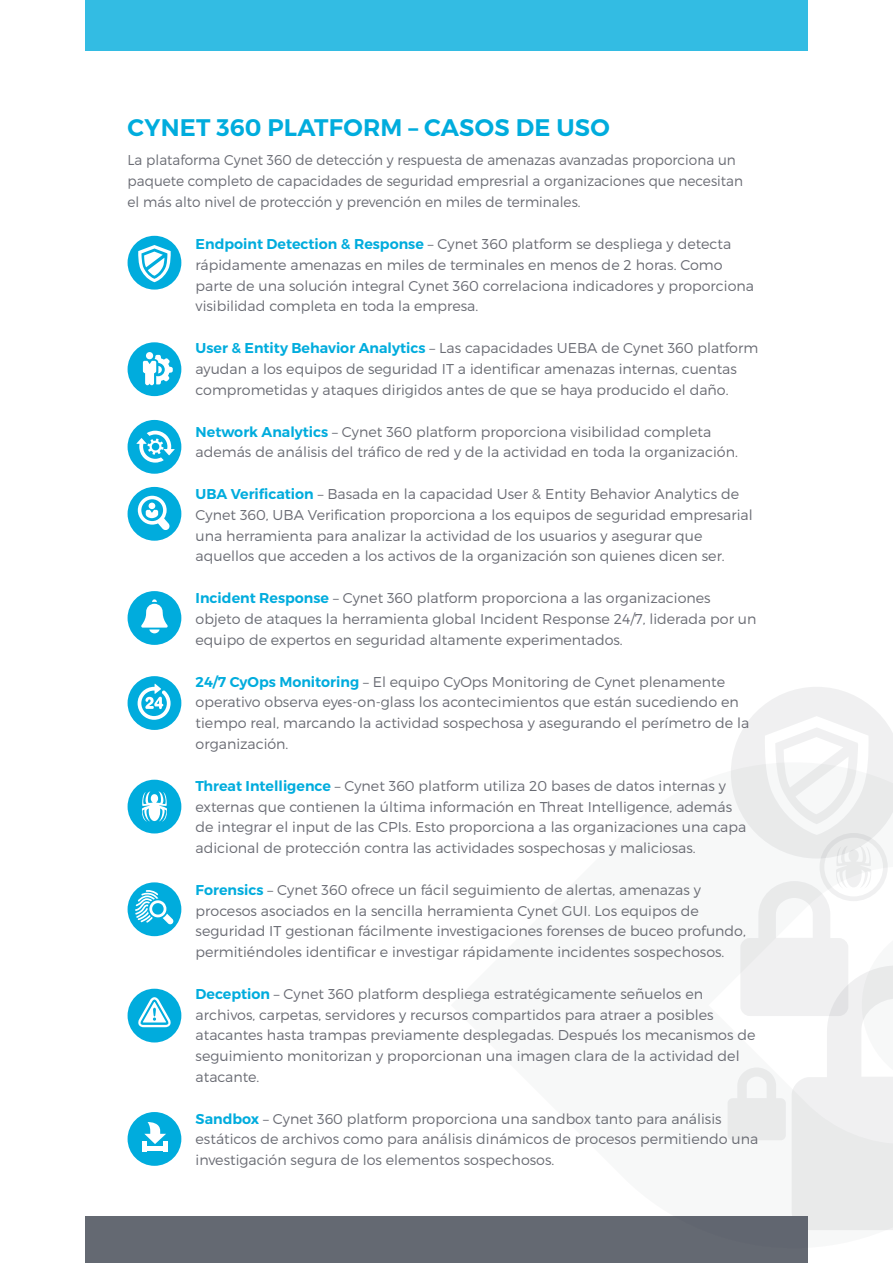
<style>
.page{position:relative;width:893px;height:1263px;background:#fff}
.page>*{position:absolute;margin:0;border:0;box-sizing:border-box;transform-origin:0 0}
.t1{font:600 24px "Montserrat";letter-spacing:.01em;color:#00acdd}
.t2{font:300 14.25px/20.7px "Montserrat";color:#696b73}
.t3{font:300 14.25px/21px "Montserrat";color:#696b73;scale:.96 1}
.s1{font-weight:600;color:#00acdd}
</style>
<div class="page">
<div style="left:85px;top:0;width:723px;height:51px;background:#33bce3"></div>
<div style="left:85px;top:1216px;width:723px;height:47px;background:#646972"></div>
<svg style="left:728px;top:687px;width:165px;height:543px"></svg>
<div style="left:128px;top:236px;width:53px;height:54px;background:#00acdd;border-radius:50%"></div>
<svg style="left:138px;top:245px;width:33px;height:37px"></svg>
<div style="left:128px;top:342px;width:53px;height:54px;background:#00acdd;border-radius:50%"></div>
<svg style="left:143px;top:352px;width:30px;height:33px"></svg>
<div style="left:128px;top:420px;width:53px;height:54px;background:#00acdd;border-radius:50%"></div>
<svg style="left:136px;top:431px;width:39px;height:32px"></svg>
<div style="left:128px;top:1112px;width:53px;height:54px;background:#00acdd;border-radius:50%"></div>
<hr style="left:143px;top:1147px;width:25px;height:4px;background:#fff">
<svg style="left:144px;top:1122px;width:22px;height:22px"></svg>
<hr style="left:143px;top:1141px;width:4px;height:10px;background:#fff">
<div style="left:163px;top:1141px;width:5px;height:10px;background:#fff"></div>
<div style="left:128px;top:487px;width:53px;height:54px;background:#00acdd;border-radius:50%"></div>
<svg style="left:138px;top:496px;width:32px;height:34px"></svg>
<div style="left:128px;top:989px;width:53px;height:53px;background:#00acdd;border-radius:50%"></div>
<svg style="left:138px;top:997px;width:33px;height:30px"></svg>
<div style="left:128px;top:676px;width:53px;height:54px;background:#00acdd;border-radius:50%"></div>
<svg style="left:138px;top:684px;width:33px;height:36px"></svg>
<div style="left:128px;top:591px;width:53px;height:54px;background:#00acdd;border-radius:50%"></div>
<svg style="left:141px;top:599px;width:27px;height:34px"></svg>
<div style="left:128px;top:882px;width:53px;height:54px;background:#00acdd;border-radius:50%"></div>
<svg style="left:135px;top:890px;width:38px;height:34px"></svg>
<div style="left:128px;top:780px;width:53px;height:53px;background:#00acdd;border-radius:50%"></div>
<svg style="left:141px;top:791px;width:26px;height:31px"></svg>
<p class="t1" style="left:128px;top:112px;width:484px">CYNET 360 PLATFORM – CASOS DE USO</p>
<p class="t3" style="left:128px;top:149px;width:643px">La plataforma Cynet 360 de detección y respuesta de amenazas avanzadas proporciona un paquete completo de capacidades de seguridad empresrial a organizaciones que necesitan el más alto nivel de protección y prevención en miles de terminales.</p>
<p class="t2" style="left:196px;top:234px;width:560px"><span class="s1">Endpoint Detection &amp; Response</span> – Cynet 360 platform se despliega y detecta rápidamente amenazas en miles de terminales en menos de 2 horas. Como parte de una solución integral Cynet 360 correlaciona indicadores y proporciona visibilidad completa en toda la empresa.</p>
<p class="t2" style="left:196px;top:338px;width:564px"><span class="s1">User &amp; Entity Behavior Analytics</span> – Las capacidades UEBA de Cynet 360 platform ayudan a los equipos de seguridad IT a identificar amenazas internas, cuentas comprometidas y ataques dirigidos antes de que se haya producido el daño.</p>
<p class="t2" style="left:196px;top:421px;width:544px"><span class="s1">Network Analytics</span> – Cynet 360 platform proporciona visibilidad completa además de análisis del tráfico de red y de la actividad en toda la organización.</p>
<p class="t2" style="left:196px;top:484px;width:559px"><span class="s1">UBA Verification</span> – Basada en la capacidad User &amp; Entity Behavior Analytics de Cynet 360, UBA Verification proporciona a los equipos de seguridad empresarial una herramienta para analizar la actividad de los usuarios y asegurar que aquellos que acceden a los activos de la organización son quienes dicen ser.</p>
<p class="t2" style="left:196px;top:588px;width:562px"><span class="s1">Incident Response</span> – Cynet 360 platform proporciona a las organizaciones objeto de ataques la herramienta global Incident Response 24/7, liderada por un equipo de expertos en seguridad altamente experimentados.</p>
<p class="t2" style="left:196px;top:671px;width:555px"><span class="s1">24/7 CyOps Monitoring</span> – El equipo CyOps Monitoring de Cynet plenamente operativo observa eyes-on-glass los acontecimientos que están sucediendo en tiempo real, marcando la actividad sospechosa y asegurando el perímetro de la organización.</p>
<p class="t2" style="left:196px;top:775px;width:552px"><span class="s1">Threat Intelligence</span> – Cynet 360 platform utiliza 20 bases de datos internas y externas que contienen la última información en Threat Intelligence, además de integrar el input de las CPIs. Esto proporciona a las organizaciones una capa adicional de protección contra las actividades sospechosas y maliciosas.</p>
<p class="t2" style="left:196px;top:879px;width:552px"><span class="s1">Forensics</span> – Cynet 360 ofrece un fácil seguimiento de alertas, amenazas y procesos asociados en la sencilla herramienta Cynet GUI. Los equipos de seguridad IT gestionan fácilmente investigaciones forenses de buceo profundo, permitiéndoles identificar e investigar rápidamente incidentes sospechosos.</p>
<p class="t2" style="left:196px;top:983px;width:561px"><span class="s1">Deception</span> – Cynet 360 platform despliega estratégicamente señuelos en archivos, carpetas, servidores y recursos compartidos para atraer a posibles atacantes hasta trampas previamente desplegadas. Después los mecanismos de seguimiento monitorizan y proporcionan una imagen clara de la actividad del atacante.</p>
<p class="t2" style="left:196px;top:1108px;width:564px"><span class="s1">Sandbox</span> – Cynet 360 platform proporciona una sandbox tanto para análisis estáticos de archivos como para análisis dinámicos de procesos permitiendo una investigación segura de los elementos sospechosos.</p>
</div>
